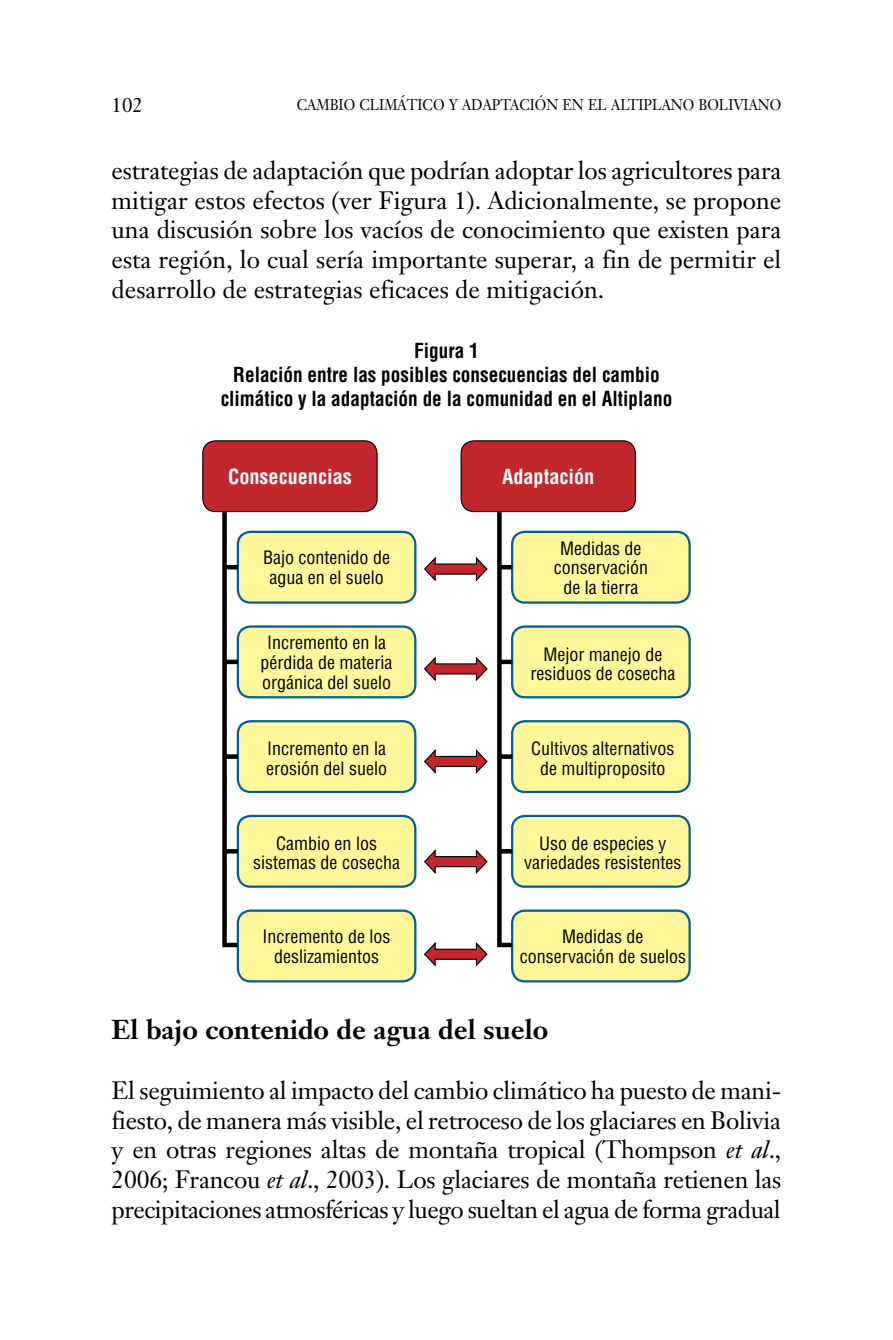
<style>
.page{position:relative;width:893px;height:1340px;background:#fff}
.page>*{position:absolute;margin:0;border:0;box-sizing:border-box;transform-origin:0 0}
.t1{font:700 27px "Janson Text";color:#000}
.t2{font:24.75px/29.7px "Janson Text";letter-spacing:-.01em;color:#000;text-align:justify}
.t3{font:700 condensed 20.25px/24.3px "Helvetica";color:#000;text-align:center;scale:.95 1}
.t4{font:700 condensed 20.25px "Helvetica";color:#fff}
.t5{font:20.25px "Janson Text";color:#000}
.t6{font:condensed 18px/19.8px "Helvetica";color:#000;text-align:center}
.t7{font:15.3px "Janson Text Roman SC850";color:#000;scale:.9 1}
.s1{font-style:italic}
</style>
<div class="page">
<div style="left:203px;top:441px;width:174px;height:70px;background:#c1272d;border-radius:13px"></div>
<div style="left:202px;top:440px;width:176px;height:72px;border:1px solid #000;border-radius:13px"></div>
<div style="left:461px;top:441px;width:174px;height:70px;background:#c1272d;border-radius:13px"></div>
<div style="left:461px;top:440px;width:175px;height:72px;border:1px solid #000;border-radius:13px"></div>
<div style="left:238px;top:532px;width:177px;height:70px;background:#fff799;border-radius:13px"></div>
<div style="left:237px;top:530px;width:179px;height:73px;border:2px solid #005f93;border-radius:13px"></div>
<div style="left:238px;top:626px;width:177px;height:71px;background:#fff799;border-radius:13px"></div>
<div style="left:237px;top:625px;width:179px;height:73px;border:2px solid #005f93;border-radius:13px"></div>
<div style="left:238px;top:721px;width:177px;height:71px;background:#fff799;border-radius:13px"></div>
<div style="left:237px;top:720px;width:179px;height:73px;border:2px solid #005f93;border-radius:13px"></div>
<div style="left:238px;top:816px;width:177px;height:70px;background:#fff799;border-radius:13px"></div>
<div style="left:237px;top:814px;width:179px;height:73px;border:2px solid #005f93;border-radius:13px"></div>
<div style="left:238px;top:910px;width:177px;height:71px;background:#fff799;border-radius:13px"></div>
<div style="left:237px;top:909px;width:179px;height:73px;border:2px solid #005f93;border-radius:13px"></div>
<div style="left:512px;top:532px;width:178px;height:70px;background:#fff799;border-radius:13px"></div>
<div style="left:511px;top:530px;width:180px;height:73px;border:2px solid #005f93;border-radius:13px"></div>
<div style="left:512px;top:626px;width:178px;height:71px;background:#fff799;border-radius:13px"></div>
<div style="left:511px;top:625px;width:180px;height:73px;border:2px solid #005f93;border-radius:13px"></div>
<div style="left:512px;top:721px;width:178px;height:71px;background:#fff799;border-radius:13px"></div>
<div style="left:511px;top:720px;width:180px;height:73px;border:2px solid #005f93;border-radius:13px"></div>
<div style="left:512px;top:816px;width:178px;height:70px;background:#fff799;border-radius:13px"></div>
<div style="left:511px;top:814px;width:180px;height:73px;border:2px solid #005f93;border-radius:13px"></div>
<div style="left:512px;top:910px;width:178px;height:71px;background:#fff799;border-radius:13px"></div>
<div style="left:511px;top:909px;width:180px;height:73px;border:2px solid #005f93;border-radius:13px"></div>
<svg style="left:220px;top:510px;width:22px;height:439px"></svg>
<svg style="left:495px;top:510px;width:22px;height:439px"></svg>
<svg style="left:424px;top:556px;width:64px;height:26px"></svg>
<svg style="left:424px;top:656px;width:64px;height:26px"></svg>
<svg style="left:424px;top:749px;width:64px;height:25px"></svg>
<svg style="left:424px;top:849px;width:64px;height:25px"></svg>
<svg style="left:424px;top:942px;width:64px;height:25px"></svg>
<hr style="left:225px;top:565px;width:13px;height:4px;background:#000">
<div style="left:225px;top:659px;width:13px;height:5px;background:#000"></div>
<div style="left:225px;top:754px;width:13px;height:5px;background:#000"></div>
<hr style="left:225px;top:849px;width:13px;height:4px;background:#000">
<hr style="left:499px;top:565px;width:13px;height:4px;background:#000">
<div style="left:499px;top:659px;width:13px;height:5px;background:#000"></div>
<div style="left:499px;top:754px;width:13px;height:5px;background:#000"></div>
<hr style="left:499px;top:849px;width:13px;height:4px;background:#000">
<p class="t5" style="left:112px;top:92px;width:33px">102</p>
<p class="t7" style="left:297px;top:95px;width:540px">CAMBIO CLIMÁTICO Y ADAPTACIÓN EN EL ALTIPLANO BOLIVIANO</p>
<p class="t2" style="left:112px;top:155px;width:671px">estrategias de adaptación que podrían adoptar los agricultores para mitigar estos efectos (ver Figura 1). Adicionalmente, se propone una discusión sobre los vacíos de conocimiento que existen para esta región, lo cual sería importante superar, a fin de permitir el desarrollo de estrategias eficaces de mitigación.</p>
<p class="t3" style="left:221px;top:338px;width:477px">Figura 1<br>Relación entre las posibles consecuencias del cambio climático y la adaptación de la comunidad en el Altiplano</p>
<p class="t4" style="left:228px;top:464px;width:125px">Consecuencias</p>
<p class="t4" style="left:502px;top:464px;width:94px">Adaptación</p>
<p class="t6" style="left:263px;top:548px;width:128px">Bajo contenido de agua en el suelo</p>
<p class="t6" style="left:261px;top:632px;width:133px">Incremento en la pérdida de materia orgánica del suelo</p>
<p class="t6" style="left:266px;top:739px;width:122px;text-align:left">Incremento en la erosión del suelo</p>
<p class="t6" style="left:253px;top:833px;width:148px">Cambio en los sistemas de cosecha</p>
<p class="t6" style="left:263px;top:926px;width:129px">Incremento de los deslizamientos</p>
<p class="t6" style="left:554px;top:538px;width:96px">Medidas de conservación de la tierra</p>
<p class="t6" style="left:530px;top:644px;width:146px">Mejor manejo de residuos de cosecha</p>
<p class="t6" style="left:531px;top:739px;width:145px">Cultivos alternativos de multiproposito</p>
<p class="t6" style="left:524px;top:833px;width:159px">Uso de especies y variedades resistentes</p>
<p class="t6" style="left:520px;top:926px;width:168px">Medidas de conservación de suelos</p>
<p class="t1" style="left:112px;top:1012px;width:438px">El bajo contenido de agua del suelo</p>
<p class="t2" style="left:112px;top:1075px;width:671px">El seguimiento al impacto del cambio climático ha puesto de mani&shy;fiesto, de manera más visible, el retroceso de los glaciares en Bolivia y en otras regiones altas de montaña tropical (Thompson <span class="s1">et al</span>., 2006; Francou <span class="s1">et al</span>., 2003). Los glaciares de montaña retienen las precipitaciones atmosféricas y luego sueltan el agua de forma gradual</p>
</div>
